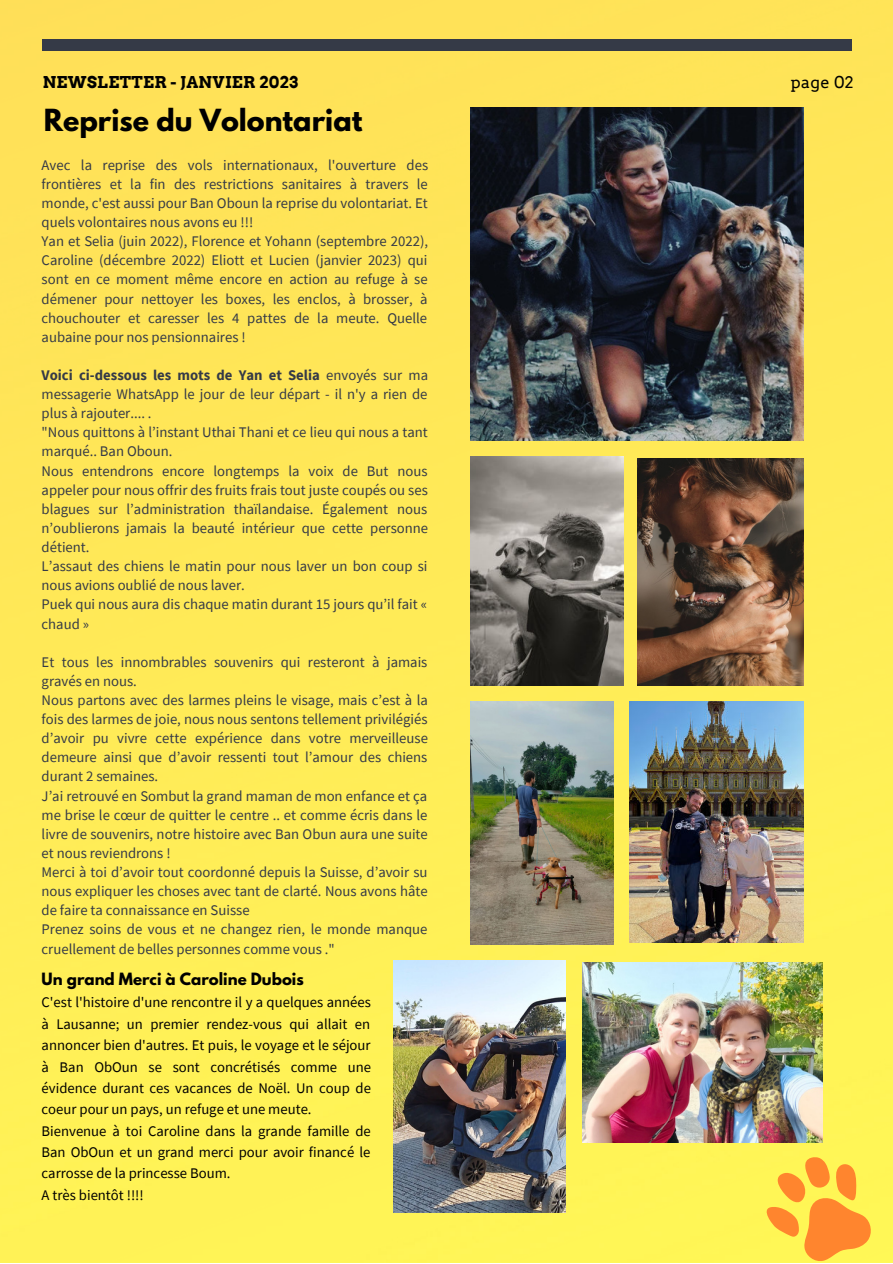
<style>
.page{position:relative;width:893px;height:1264px;background:#fff}
.page>*{position:absolute;margin:0;border:0;box-sizing:border-box;transform-origin:0 0}
.t1{font:700 27px "League Spartan";color:#000}
.t2{font:700 16.35px "Arvo";letter-spacing:.02em;color:#000}
.t3{font:16.35px "Arvo";letter-spacing:.02em;color:#000}
.t4{font:700 15px "League Spartan";color:#000}
.t5{font:14.7px/19px "Source Sans Pro";color:#353a47}
.t6{font:14.7px/21.3px "Source Sans Pro";color:#000}
.s1{font-weight:700}
</style>
<div class="page">
<img style="left:0;top:0;width:892px;height:1262px">
<div style="left:42px;top:39px;width:809px;height:12px;background:#353a47"></div>
<img style="left:393px;top:960px;width:172px;height:251px">
<img style="left:582px;top:962px;width:240px;height:180px">
<img style="left:470px;top:108px;width:333px;height:333px">
<img style="left:470px;top:456px;width:153px;height:229px">
<img style="left:637px;top:458px;width:166px;height:227px">
<img style="left:470px;top:701px;width:143px;height:243px">
<img style="left:629px;top:701px;width:174px;height:241px">
<svg style="left:760px;top:1101px;width:132px;height:161px;background:#f5ce52"></svg>
<p class="t2" style="left:43px;top:72px;width:257px">NEWSLETTER - JANVIER 2023</p>
<p class="t3" style="left:790px;top:72px;width:64px">page 02</p>
<h1 class="t1" style="left:44px;top:99px;width:320px">Reprise du Volontariat</h1>
<p class="t5" style="left:42px;top:155px;width:388px">Avec la reprise des vols internationaux, l'ouverture des frontières et la fin des restrictions sanitaires à travers le monde, c'est aussi pour Ban Oboun la reprise du volontariat. Et quels volontaires nous avons eu !!!<br>Yan et Selia (juin 2022), Florence et Yohann (septembre 2022), Caroline (décembre 2022) Eliott et Lucien (janvier 2023) qui sont en ce moment même encore en action au refuge à se démener pour nettoyer les boxes, les enclos, à brosser, à chouchouter et caresser les 4 pattes de la meute. Quelle aubaine pour nos pensionnaires !</p>
<p class="t5" style="left:42px;top:365px;width:388px"><span class="s1">Voici ci-dessous les mots de Yan et Selia</span> envoyés sur ma messagerie WhatsApp le jour de leur départ - il n'y a rien de plus à rajouter.... .<br>"Nous quittons à l’instant Uthai Thani et ce lieu qui nous a tant marqué.. Ban Oboun.<br>Nous entendrons encore longtemps la voix de But nous appeler pour nous offrir des fruits frais tout juste coupés ou ses blagues sur l’administration thaïlandaise. Également nous n’oublierons jamais la beauté intérieur que cette personne détient.<br>L’assaut des chiens le matin pour nous laver un bon coup si nous avions oublié de nous laver.<br>Puek qui nous aura dis chaque matin durant 15 jours qu’il fait « chaud »</p>
<p class="t5" style="left:42px;top:652px;width:388px">Et tous les innombrables souvenirs qui resteront à jamais gravés en nous.<br>Nous partons avec des larmes pleins le visage, mais c’est à la fois des larmes de joie, nous nous sentons tellement privilégiés d’avoir pu vivre cette expérience dans votre merveilleuse demeure ainsi que d’avoir ressenti tout l’amour des chiens durant 2 semaines.<br>J’ai retrouvé en Sombut la grand maman de mon enfance et ça me brise le cœur de quitter le centre .. et comme écris dans le livre de souvenirs, notre histoire avec Ban Obun aura une suite et nous reviendrons !<br>Merci à toi d’avoir tout coordonné depuis la Suisse, d’avoir su nous expliquer les choses avec tant de clarté. Nous avons hâte de faire ta connaissance en Suisse<br>Prenez soins de vous et ne changez rien, le monde manque cruellement de belles personnes comme vous ."</p>
<p class="t4" style="left:42px;top:967px;width:264px">Un grand Merci à Caroline Dubois</p>
<p class="t6" style="left:42px;top:991px;width:331px">C'est l'histoire d'une rencontre il y a quelques années à Lausanne; un premier rendez-vous qui allait en annoncer bien d'autres. Et puis, le voyage et le séjour à Ban ObOun se sont concrétisés comme une évidence durant ces vacances de Noël. Un coup de coeur pour un pays, un refuge et une meute.<br>Bienvenue à toi Caroline dans la grande famille de Ban ObOun et un grand merci pour avoir financé le carrosse de la princesse Boum.<br>A très bientôt !!!!</p>
</div>
